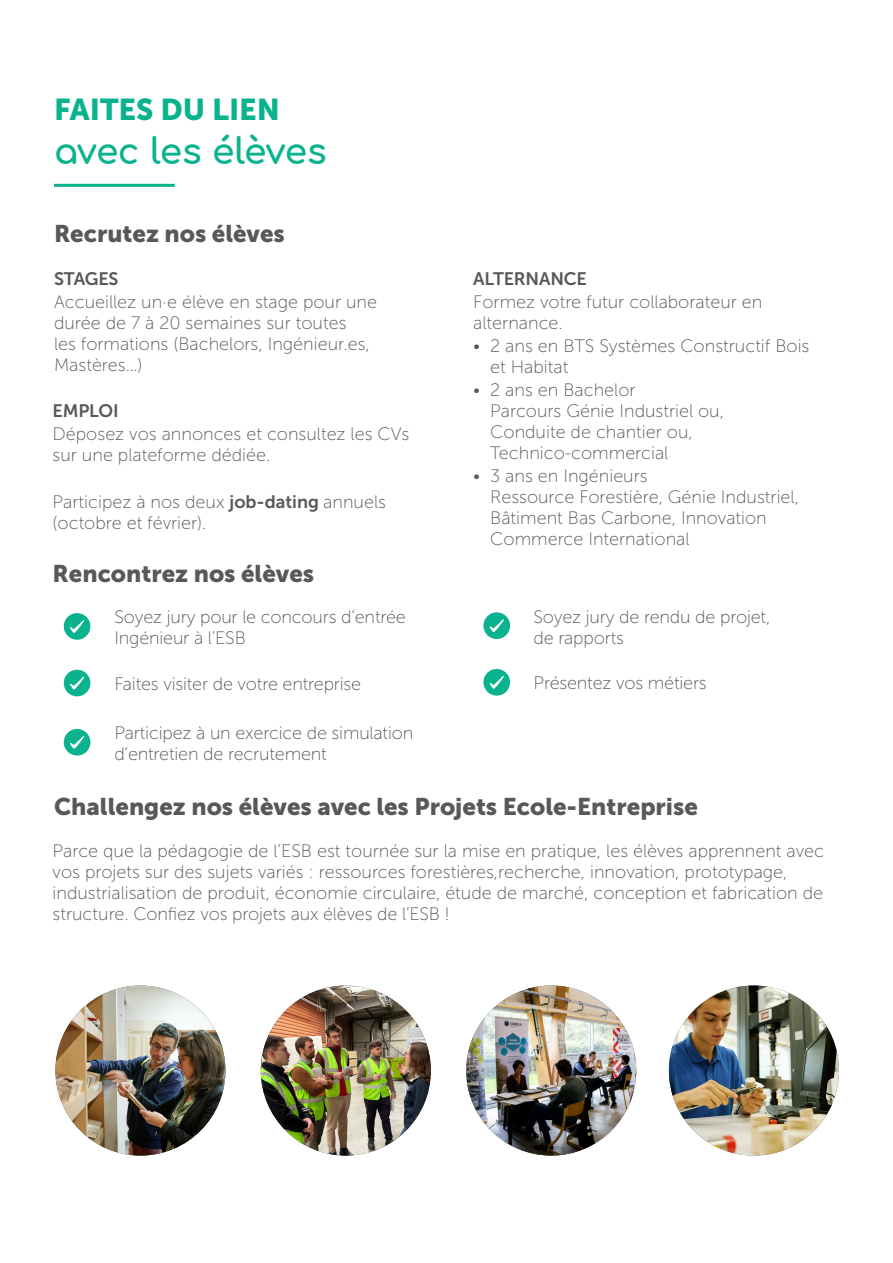
<style>
.page{position:relative;width:893px;height:1263px;background:#fff}
.page>*{position:absolute;margin:0;border:0;box-sizing:border-box;transform-origin:0 0}
.t1{font:700 36px "Comfortaa";letter-spacing:-.02em;color:#0ab38d}
.t2{font:30px "Museo Sans 900";color:#0ab38d}
.t3{font:24px "Museo Sans 900";color:#57585a}
.t4{font:18px/21px "Museo Sans 100";color:#57585a}
.t5{font:18px "Museo Sans 700";letter-spacing:-.01em;color:#57585a}
.s1{font-family:"Museo Sans 700"}
</style>
<div class="page">
<hr style="left:54px;top:184px;width:121px;height:3px;background:#0ab38d">
<img style="left:55px;top:985px;width:170px;height:170px;border-radius:85px">
<img style="left:261px;top:985px;width:170px;height:170px;border-radius:85px">
<img style="left:466px;top:985px;width:170px;height:170px;border-radius:85px">
<img style="left:669px;top:985px;width:170px;height:170px;border-radius:85px">
<svg style="left:64px;top:613px;width:26px;height:27px"></svg>
<svg style="left:64px;top:670px;width:26px;height:26px"></svg>
<svg style="left:64px;top:729px;width:26px;height:26px"></svg>
<svg style="left:483px;top:612px;width:27px;height:27px"></svg>
<svg style="left:483px;top:669px;width:27px;height:27px"></svg>
<p class="t2" style="left:54px;top:93px;width:228px">FAITES DU LIEN</p>
<p class="t1" style="left:54px;top:117px;width:274px">avec les élèves</p>
<p class="t3" style="left:54px;top:220px;width:232px">Recrutez nos élèves</p>
<p class="t5" style="left:54px;top:269px;width:66px">STAGES</p>
<p class="t4" style="left:54px;top:292px;width:325px">Accueillez un·e élève en stage pour une durée de 7 à 20 semaines sur toutes<br>les formations (Bachelors, Ingénieur.es,<br>Mastères…)</p>
<p class="t5" style="left:53px;top:401px;width:68px">EMPLOI</p>
<p class="t4" style="left:53px;top:424px;width:358px">Déposez vos annonces et consultez les CVs sur une plateforme dédiée.</p>
<p class="t4" style="left:53px;top:491px;width:335px">Participez à nos deux <span class="s1">job-dating</span> annuels (octobre et février).</p>
<p class="t3" style="left:53px;top:560px;width:263px">Rencontrez nos élèves</p>
<p class="t4" style="left:114px;top:606px;width:293px">Soyez jury pour le concours d’entrée<br>Ingénieur à l’ESB</p>
<p class="t4" style="left:114px;top:673px;width:248px">Faites visiter de votre entreprise</p>
<p class="t4" style="left:114px;top:722px;width:300px">Participez à un exercice de simulation d’entretien de recrutement</p>
<p class="t5" style="left:473px;top:269px;width:115px">ALTERNANCE</p>
<p class="t4" style="left:473px;top:292px;width:291px">Formez votre futur collaborateur en alternance.</p>
<p class="t4" style="left:490px;top:336px;width:321px;text-indent:-17px">• 2 ans en BTS Systèmes Constructif Bois et Habitat</p>
<p class="t4" style="left:490px;top:380px;width:235px;text-indent:-17px">• 2 ans en Bachelor<br>Parcours Génie Industriel ou,<br>Conduite de chantier ou,<br>Technico-commercial</p>
<p class="t4" style="left:490px;top:466px;width:310px;text-indent:-17px">• 3 ans en Ingénieurs<br>Ressource Forestière, Génie Industriel,<br>Bâtiment Bas Carbone, Innovation<br>Commerce International</p>
<p class="t4" style="left:533px;top:606px;width:238px">Soyez jury de rendu de projet, de rapports</p>
<p class="t4" style="left:533px;top:672px;width:175px">Présentez vos métiers</p>
<p class="t3" style="left:54px;top:793px;width:645px">Challengez nos élèves avec les Projets Ecole-Entreprise</p>
<p class="t4" style="left:53px;top:840px;width:773px">Parce que la pédagogie de l’ESB est tournée sur la mise en pratique, les élèves apprennent avec vos projets sur des sujets variés : ressources forestières,recherche, innovation, prototypage, industrialisation de produit, économie circulaire, étude de marché, conception et fabrication de structure. Confiez vos projets aux élèves de l’ESB !</p>
</div>
